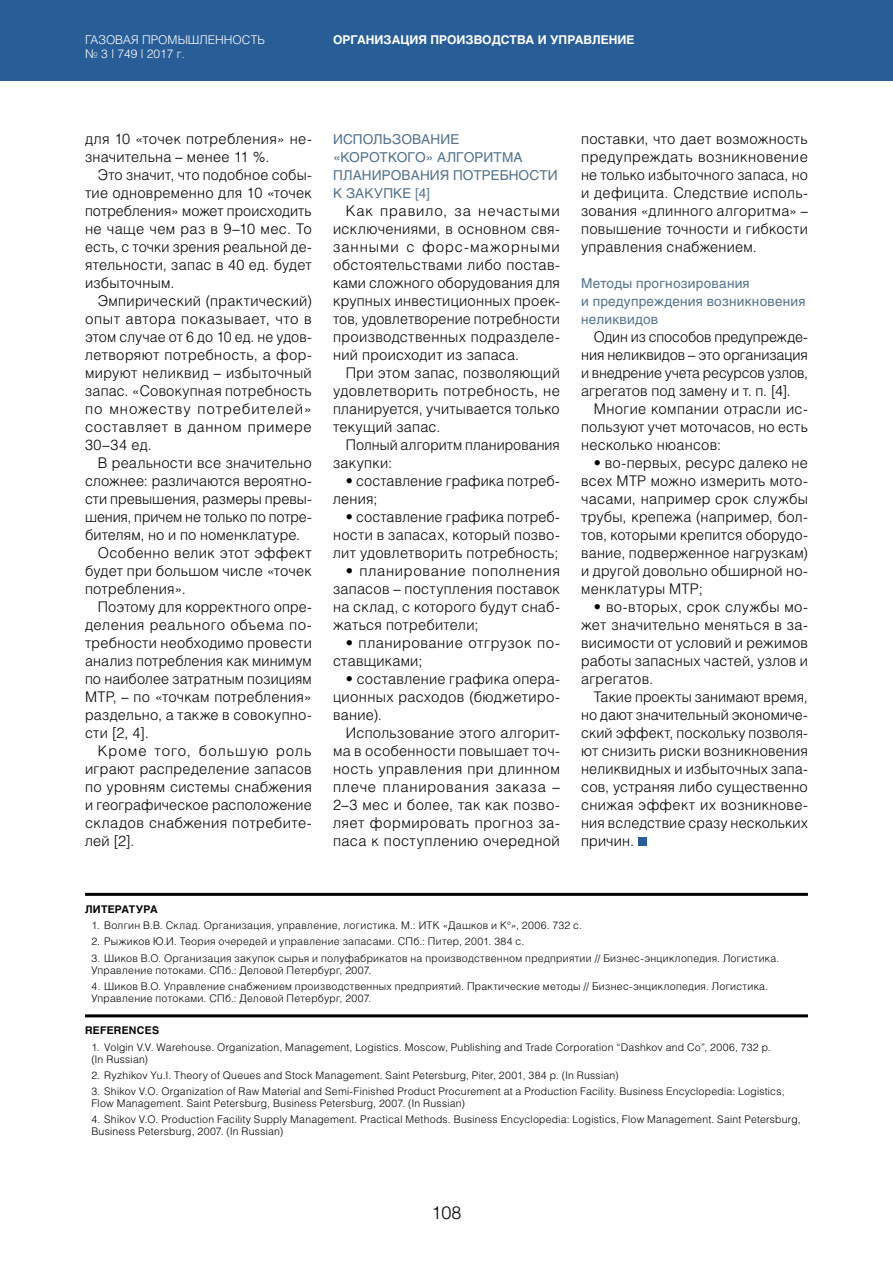
<style>
.page{position:relative;width:893px;height:1263px;background:#fff}
.page>*{position:absolute;margin:0;border:0;box-sizing:border-box;transform-origin:0 0}
.t1{font:300 18px "Helios";color:#000}
.t2{font:300 14.7px/18px "Helios";letter-spacing:.015em;color:#000;text-align:justify}
.t3{font:300 14.7px/18px "Helios";letter-spacing:.015em;color:#000;scale:.96 1}
.t4{font:300 14.7px/18px "Helios";letter-spacing:.035em;color:#000}
.t5{font:300 14.7px "Helios";letter-spacing:-.005em;color:#000}
.t6{font:300 14.7px "Helios";letter-spacing:.07em;color:#000}
.t7{font:13.5px/18px "Helios C";letter-spacing:.015em;color:#54728b}
.t8{font:300 12px/14.4px "Helios";color:#fff}
.t9{font:700 12px "Helios C";color:#fff}
.t10{font:300 10.5px/12px "Helios";letter-spacing:.025em;color:#000}
.t11{font:700 10.5px "Helios C";letter-spacing:.025em;color:#000}
</style>
<div class="page">
<div style="left:0;top:0;width:893px;height:81px;background:#295d97"></div>
<hr style="left:85px;top:893px;width:723px;height:3px;background:#000">
<hr style="left:85px;top:1014px;width:723px;height:3px;background:#000">
<div style="left:638px;top:837px;width:8px;height:9px;background:#295d97"></div>
<p class="t8" style="left:85px;top:32px;width:181px">ГАЗОВАЯ ПРОМЫШЛЕННОСТЬ № 3 | 749 | 2017 г.</p>
<p class="t9" style="left:333px;top:32px;width:303px">ОРГАНИЗАЦИЯ ПРОИЗВОДСТВА И УПРАВЛЕНИЕ</p>
<p class="t2" style="left:85px;top:130px;width:228px">для 10 «точек потребления» не&shy;значительна – менее 11 %.</p>
<p class="t2" style="left:85px;top:166px;width:228px;text-indent:13px">Это значит, что подобное собы&shy;тие одновременно для 10 «точек потребления» может происходить не чаще чем раз в 9–10 мес. То есть, с точки зрения реальной де&shy;ятельности, запас в 40 ед. будет избыточным.</p>
<p class="t2" style="left:85px;top:292px;width:228px;text-indent:13px">Эмпирический (практический) опыт автора показывает, что в этом случае от 6 до 10 ед. не удов&shy;летворяют потребность, а фор&shy;мируют неликвид – избыточный запас. «Совокупная потребность по множеству потребителей» составляет в данном примере 30–34 ед.</p>
<p class="t2" style="left:98px;top:454px;width:216px">В реальности все значительно</p>
<p class="t2" style="left:85px;top:472px;width:228px">сложнее: различаются вероятно-</p>
<p class="t2" style="left:85px;top:490px;width:228px">сти превышения, размеры превы-</p>
<p class="t5" style="left:85px;top:508px;width:228px">шения, причем не только по потре-</p>
<p class="t2" style="left:85px;top:526px;width:217px">бителям, но и по номенклатуре.</p>
<p class="t2" style="left:98px;top:544px;width:216px">Особенно велик этот эффект</p>
<p class="t2" style="left:85px;top:562px;width:228px">будет при большом числе «точек</p>
<p class="t2" style="left:85px;top:580px;width:102px">потребления».</p>
<p class="t2" style="left:98px;top:598px;width:216px">Поэтому для корректного опре-</p>
<p class="t2" style="left:85px;top:616px;width:228px">деления реального объема по-</p>
<p class="t2" style="left:85px;top:634px;width:228px">требности необходимо провести</p>
<p class="t2" style="left:85px;top:652px;width:228px">анализ потребления как минимум</p>
<p class="t2" style="left:85px;top:670px;width:228px">по наиболее затратным позициям</p>
<p class="t2" style="left:85px;top:688px;width:228px">МТР, – по «точкам потребления»</p>
<p class="t2" style="left:85px;top:706px;width:228px">раздельно, а также в совокупно-</p>
<p class="t2" style="left:85px;top:724px;width:65px">сти [2, 4].</p>
<p class="t6" style="left:98px;top:742px;width:216px">Кроме того, большую роль</p>
<p class="t2" style="left:85px;top:760px;width:228px">играют распределение запасов</p>
<p class="t2" style="left:85px;top:778px;width:228px">по уровням системы снабжения</p>
<p class="t2" style="left:85px;top:796px;width:228px">и географическое расположение</p>
<p class="t2" style="left:85px;top:814px;width:228px">складов снабжения потребите-</p>
<p class="t2" style="left:85px;top:832px;width:51px">лей [2].</p>
<p class="t7" style="left:333px;top:130px;width:21px">Испол</p>
<p class="t7" style="left:383px;top:130px;width:20px">ьзование</p>
<p class="t7" style="left:333px;top:148px;width:18px">«короткого</p>
<p class="t7" style="left:426px;top:148px;width:22px">» алгоритма</p>
<p class="t7" style="left:333px;top:166px;width:11px">планирования</p>
<p class="t7" style="left:453px;top:166px;width:11px">потребности</p>
<p class="t7" style="left:333px;top:184px;width:24px">к закупке</p>
<p class="t7" style="left:415px;top:184px;width:16px">[4]</p>
<p class="t2" style="left:333px;top:202px;width:228px;text-indent:13px">Как правило, за нечастыми исключениями, в основном свя&shy;занными с форс-мажорными обстоятельствами либо постав&shy;ками сложного оборудования для крупных инвестиционных проек&shy;тов, удовлетворение потребности производственных подразделе&shy;ний происходит из запаса.</p>
<p class="t2" style="left:333px;top:364px;width:228px;text-indent:13px">При этом запас, позволяющий удовлетворить потребность, не планируется, учитывается только текущий запас.</p>
<p class="t3" style="left:333px;top:436px;width:238px;text-indent:13px">Полный алгоритм планирования закупки:</p>
<p class="t2" style="left:333px;top:472px;width:227px;text-indent:13px">• составление графика потреб&shy;ления;</p>
<p class="t2" style="left:333px;top:508px;width:228px;text-indent:13px">• составление графика потреб&shy;ности в запасах, который позво&shy;лит удовлетворить потребность;</p>
<p class="t2" style="left:333px;top:562px;width:228px;text-indent:13px">• планирование пополнения запасов – поступления поставок на склад, с которого будут снаб&shy;жаться потребители;</p>
<p class="t4" style="left:333px;top:634px;width:228px;text-indent:13px">• планирование отгрузок по&shy;ставщиками;</p>
<p class="t2" style="left:333px;top:670px;width:228px;text-indent:13px">• составление графика опера&shy;ционных расходов (бюджетиро&shy;вание).</p>
<p class="t2" style="left:333px;top:724px;width:228px;text-indent:13px">Использование этого алгорит&shy;ма в особенности повышает точ&shy;ность управления при длинном плече планирования заказа – 2–3 мес и более, так как позво&shy;ляет формировать прогноз за&shy;паса к поступлению очередной</p>
<p class="t2" style="left:581px;top:130px;width:228px">поставки, что дает возможность предупреждать возникновение не только избыточного запаса, но и дефицита. Следствие исполь&shy;зования «длинного алгоритма» – повышение точности и гибкости управления снабжением.</p>
<p class="t7" style="left:581px;top:274px;width:226px">Методы прогнозирования<br>и предупреждения возникновения неликвидов</p>
<p class="t3" style="left:581px;top:328px;width:238px;text-align:justify;text-indent:13px">Один из способов предупрежде&shy;ния неликвидов – это организация и внедрение учета ресурсов узлов, агрегатов под замену и т. п. [4].</p>
<p class="t2" style="left:581px;top:400px;width:228px;text-indent:13px">Многие компании отрасли ис&shy;пользуют учет моточасов, но есть несколько нюансов:</p>
<p class="t2" style="left:581px;top:454px;width:228px;text-indent:13px">• во-первых, ресурс далеко не всех МТР можно измерить мото&shy;часами, например срок службы трубы, крепежа (например, бол&shy;тов, которыми крепится оборудо&shy;вание, подверженное нагрузкам) и другой довольно обширной но&shy;менклатуры МТР;</p>
<p class="t2" style="left:581px;top:598px;width:228px;text-indent:13px">• во-вторых, срок службы мо&shy;жет значительно меняться в за&shy;висимости от условий и режимов работы запасных частей, узлов и агрегатов.</p>
<p class="t2" style="left:581px;top:688px;width:228px;text-indent:13px">Такие проекты занимают время, но дают значительный экономиче&shy;ский эффект, поскольку позволя&shy;ют снизить риски возникновения неликвидных и избыточных запа&shy;сов, устраняя либо существенно снижая эффект их возникнове&shy;ния вследствие сразу нескольких причин.</p>
<p class="t11" style="left:85px;top:903px;width:16px">Литерат</p>
<p class="t11" style="left:136px;top:903px;width:16px">ура</p>
<p class="t10" style="left:91px;top:919px;width:492px">1. Волгин В.В. Склад. Организация, управление, логистика. М.: ИТК «Дашков и К°», 2006. 732 с.</p>
<p class="t10" style="left:91px;top:935px;width:434px">2. Рыжиков Ю.И. Теория очередей и управление запасами. СПб.: Питер, 2001. 384 с.</p>
<p class="t10" style="left:91px;top:952px;width:689px">3. Шиков В.О. Организация закупок сырья и полуфабрикатов на производственном предприятии // Бизнес-энциклопедия. Логистика.<br>Управление потоками. СПб.: Деловой Петербург, 2007.</p>
<p class="t10" style="left:91px;top:980px;width:678px">4. Шиков В.О. Управление снабжением производственных предприятий. Практические методы // Бизнес-энциклопедия. Логистика.<br>Управление потоками. СПб.: Деловой Петербург, 2007.</p>
<p class="t11" style="left:85px;top:1024px;width:76px">REFERENCES</p>
<p class="t10" style="left:91px;top:1041px;width:681px">1. Volgin V.V. Warehouse. Organization, Management, Logistics. Moscow, Publishing and Trade Corporation “Dashkov and Co”, 2006, 732 p. (In Russian)</p>
<p class="t10" style="left:91px;top:1069px;width:529px">2. Ryzhikov Yu.I. Theory of Queues and Stock Management. Saint Petersburg, Piter, 2001, 384 p. (In Russian)</p>
<p class="t10" style="left:91px;top:1085px;width:695px">3. Shikov V.O. Organization of Raw Material and Semi-Finished Product Procurement at a Production Facility. Business Encyclopedia: Logistics,<br>Flow Management. Saint Petersburg, Business Petersburg, 2007. (In Russian)</p>
<p class="t10" style="left:91px;top:1113px;width:711px">4. Shikov V.O. Production Facility Supply Management. Practical Methods. Business Encyclopedia: Logistics, Flow Management. Saint Petersburg,<br>Business Petersburg, 2007. (In Russian)</p>
<p class="t1" style="left:431px;top:1201px;width:32px">108</p>
</div>
